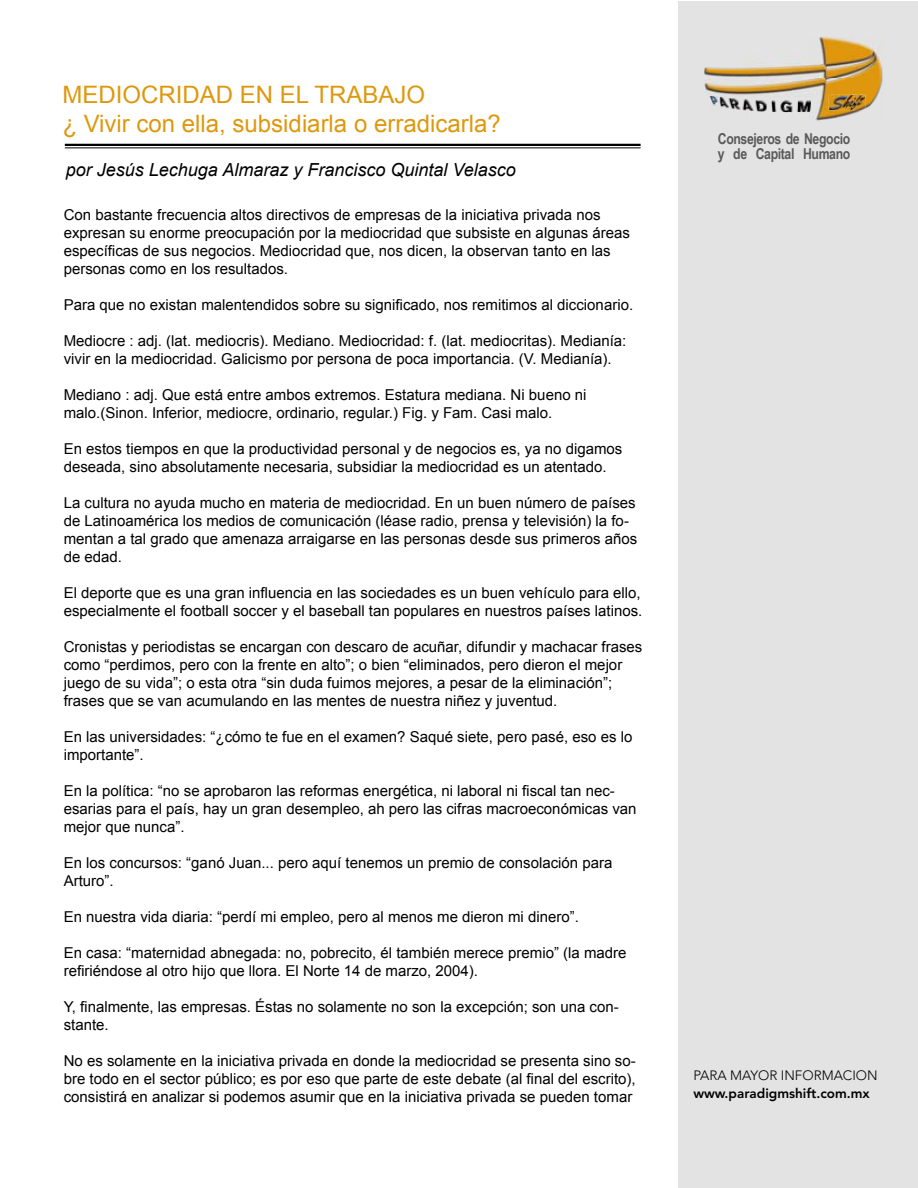
<style>
.page{position:relative;width:918px;height:1188px;background:#fff}
.page>*{position:absolute;margin:0;border:0;box-sizing:border-box;transform-origin:0 0}
.t1{font:24px/28.8px "Arial";color:#df980d}
.t2{font:italic 18px "Arial";color:#000}
.t3{font:15px/18px "Arial";color:#000}
.t4{font:700 15px/15px "Arial Narrow";letter-spacing:-.025em;color:#5a5a5a}
.t5{font:800 13.5px "Avenir LT Std";color:#000}
.t6{font:300 13.5px "Avenir LT Std";color:#000}
</style>
<div class="page">
<div style="left:679px;top:1px;width:239px;height:1187px;background:#e3e3e3"></div>
<img style="left:704px;top:36px;width:178px;height:85px">
<img style="left:829px;top:94px;width:37px;height:17px">
<img style="left:829px;top:96px;width:17px;height:14px">
<img style="left:709px;top:96px;width:11px;height:16px">
<img style="left:710px;top:96px;width:101px;height:15px">
<img style="left:720px;top:111px;width:91px;height:1px">
<img style="left:720px;top:98px;width:91px;height:13px">
<hr style="left:65px;top:144px;width:576px;height:2px;background:#000">
<hr style="left:65px;top:147px;width:576px;height:1px;background:#000">
<h1 class="t1" style="left:62px;top:80px;width:440px">MEDIOCRIDAD EN EL TRABAJO<br>¿ Vivir con ella, subsidiarla o erradicarla?</h1>
<p class="t2" style="left:66px;top:158px;width:451px">por Jesús Lechuga Almaraz y Francisco Quintal Velasco</p>
<p class="t3" style="left:64px;top:206px;width:568px">Con bastante frecuencia altos directivos de empresas de la iniciativa privada nos expresan su enorme preocupación por la mediocridad que subsiste en algunas áreas específicas de sus negocios. Mediocridad que, nos dicen, la observan tanto en las personas como en los resultados.</p>
<p class="t3" style="left:64px;top:296px;width:571px">Para que no existan malentendidos sobre su significado, nos remitimos al diccionario.</p>
<p class="t3" style="left:64px;top:332px;width:564px">Mediocre : adj. (lat. mediocris). Mediano. Mediocridad: f. (lat. mediocritas). Medianía: vivir en la mediocridad. Galicismo por persona de poca importancia. (V. Medianía).</p>
<p class="t3" style="left:64px;top:386px;width:524px">Mediano : adj. Que está entre ambos extremos. Estatura mediana. Ni bueno ni malo.(Sinon. Inferior, mediocre, ordinario, regular.) Fig. y Fam. Casi malo.</p>
<p class="t3" style="left:64px;top:440px;width:560px">En estos tiempos en que la productividad personal y de negocios es, ya no digamos deseada, sino absolutamente necesaria, subsidiar la mediocridad es un atentado.</p>
<p class="t3" style="left:64px;top:494px;width:575px">La cultura no ayuda mucho en materia de mediocridad. En un buen número de países de Latinoamérica los medios de comunicación (léase radio, prensa y televisión) la fo&shy;mentan a tal grado que amenaza arraigarse en las personas desde sus primeros años de edad.</p>
<p class="t3" style="left:64px;top:584px;width:580px">El deporte que es una gran influencia en las sociedades es un buen vehículo para ello, especialmente el football soccer y el baseball tan populares en nuestros países latinos.</p>
<p class="t3" style="left:64px;top:638px;width:580px">Cronistas y periodistas se encargan con descaro de acuñar, difundir y machacar frases como “perdimos, pero con la frente en alto”; o bien “eliminados, pero dieron el mejor juego de su vida”; o esta otra “sin duda fuimos mejores, a pesar de la eliminación”; frases que se van acumulando en las mentes de nuestra niñez y juventud.</p>
<p class="t3" style="left:64px;top:728px;width:570px">En las universidades: “¿cómo te fue en el examen? Saqué siete, pero pasé, eso es lo importante”.</p>
<p class="t3" style="left:64px;top:782px;width:574px">En la política: “no se aprobaron las reformas energética, ni laboral ni fiscal tan nec&shy;esarias para el país, hay un gran desempleo, ah pero las cifras macroeconómicas van mejor que nunca”.</p>
<p class="t3" style="left:64px;top:854px;width:550px">En los concursos: “ganó Juan... pero aquí tenemos un premio de consolación para<br>Arturo”.</p>
<p class="t3" style="left:64px;top:908px;width:517px">En nuestra vida diaria: “perdí mi empleo, pero al menos me dieron mi dinero”.</p>
<p class="t3" style="left:64px;top:944px;width:564px">En casa: “maternidad abnegada: no, pobrecito, él también merece premio” (la madre refiriéndose al otro hijo que llora. El Norte 14 de marzo, 2004).</p>
<p class="t3" style="left:64px;top:998px;width:557px">Y, finalmente, las empresas. Éstas no solamente no son la excepción; son una con&shy;stante.</p>
<p class="t3" style="left:64px;top:1052px;width:573px;text-align:justify">No es solamente en la iniciativa privada en donde la mediocridad se presenta sino so&shy;bre todo en el sector público; es por eso que parte de este debate (al final del escrito), consistirá en analizar si podemos asumir que en la iniciativa privada se pueden tomar</p>
<p class="t4" style="left:718px;top:130px;width:134px">Consejeros de Negocio y de Capital Humano</p>
<p class="t6" style="left:693px;top:1068px;width:186px">PARA MAYOR INFORMACION</p>
<p class="t5" style="left:693px;top:1086px;width:178px">www.paradigmshift.com.mx</p>
</div>
